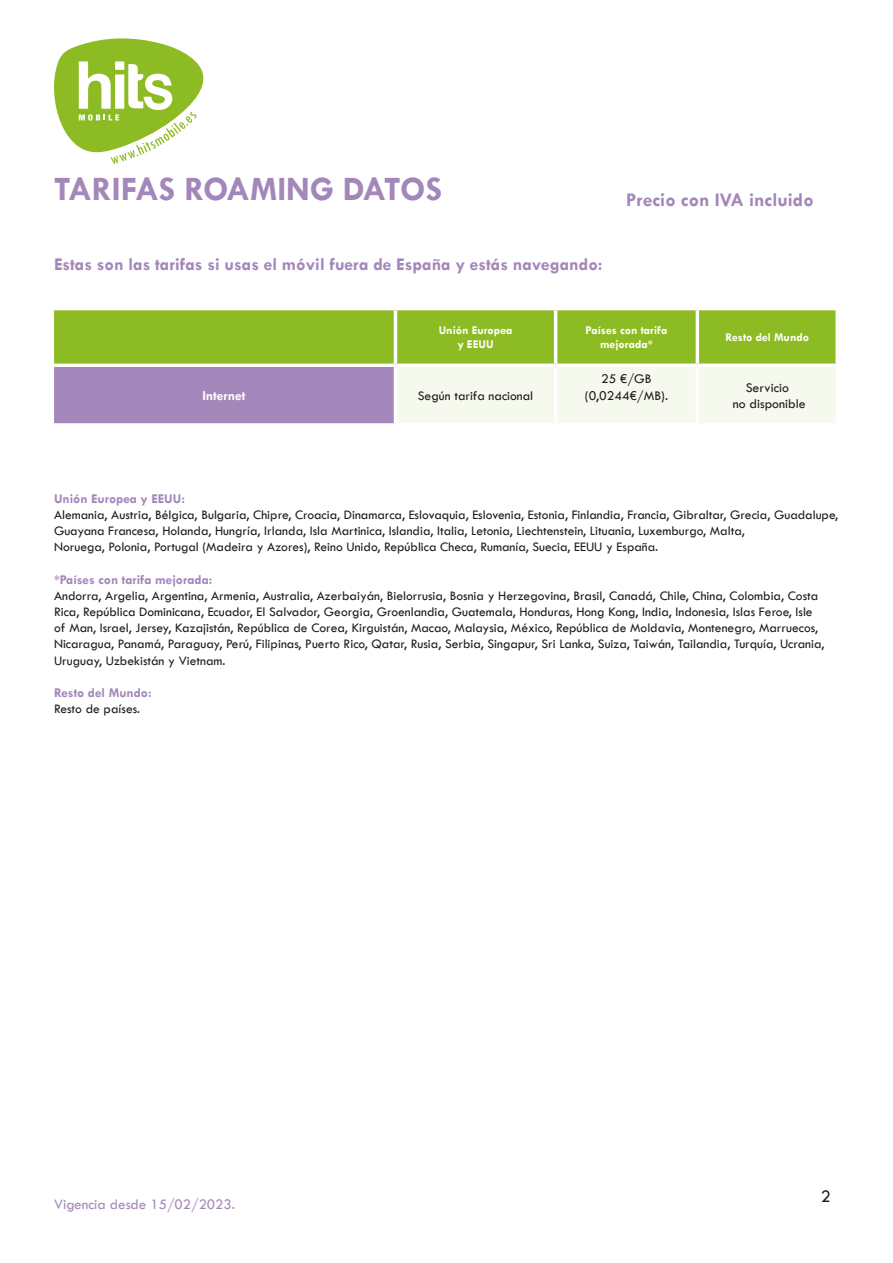
<style>
.page{position:relative;width:893px;height:1263px;background:#fff}
.page>*{position:absolute;margin:0;border:0;box-sizing:border-box;transform-origin:0 0}
.t1{font:700 34.5px "Tw Cen";color:#a387ba}
.t2{font:700 19.5px "Tw Cen";color:#a387ba}
.t3{font:700 18px "Tw Cen";color:#a387ba}
.t4{font:18px "Tw Cen";color:#1d1d1b}
.t5{font:15px "Tw Cen";color:#a387ba}
.t6{font:13.8px/16.5px "Tw Cen";color:#1d1d1b;text-align:center}
.t7{font:700 13.8px "Tw Cen";color:#fff}
.t8{font:13.5px/16.2px "Tw Cen";color:#1d1d1b}
.t9{font:700 13.5px "Tw Cen";color:#a387ba}
.t10{font:700 12px/14.4px "Tw Cen";color:#fff;text-align:center}
</style>
<div class="page">
<svg style="left:54px;top:38px;width:150px;height:126px"></svg>
<svg style="left:54px;top:310px;width:781px;height:113px;background:#b0c180"></svg>
<hr style="left:394px;top:310px;width:3px;height:54px;background:#fff">
<hr style="left:554px;top:310px;width:3px;height:54px;background:#fff">
<hr style="left:696px;top:310px;width:3px;height:54px;background:#fff">
<hr style="left:556px;top:364px;width:141px;height:3px;background:#fff">
<hr style="left:51px;top:364px;width:344px;height:3px;background:#fff">
<hr style="left:395px;top:364px;width:161px;height:3px;background:#fff">
<hr style="left:394px;top:367px;width:3px;height:56px;background:#fff">
<hr style="left:554px;top:367px;width:3px;height:56px;background:#fff">
<svg style="left:52px;top:423px;width:343px;height:1px"></svg>
<hr style="left:697px;top:364px;width:142px;height:3px;background:#fff">
<hr style="left:696px;top:367px;width:3px;height:56px;background:#fff">
<svg style="left:835px;top:310px;width:3px;height:54px"></svg>
<h1 class="t1" style="left:54px;top:169px;width:390px">TARIFAS ROAMING DATOS</h1>
<h3 class="t3" style="left:54px;top:253px;width:550px">Estas son las tarifas si usas el móvil fuera de España y estás navegando:</h3>
<h2 class="t2" style="left:626px;top:188px;width:189px">Precio con IVA incluido</h2>
<p class="t10" style="left:439px;top:323px;width:75px">Unión Europea y EEUU</p>
<p class="t10" style="left:586px;top:323px;width:83px">Países con tarifa mejorada*</p>
<p class="t10" style="left:725px;top:330px;width:85px">Resto del Mundo</p>
<p class="t7" style="left:202px;top:387px;width:45px">Internet</p>
<p class="t8" style="left:418px;top:387px;width:117px">Según tarifa nacional</p>
<p class="t6" style="left:585px;top:371px;width:85px">25 €/GB (0,0244€/MB).</p>
<p class="t6" style="left:733px;top:379px;width:75px">Servicio<br>no disponible</p>
<p class="t9" style="left:54px;top:490px;width:132px">Unión Europea y EEUU:</p>
<p class="t8" style="left:54px;top:506px;width:786px">Alemania, Austria, Bélgica, Bulgaria, Chipre, Croacia, Dinamarca, Eslovaquia, Eslovenia, Estonia, Finlandia, Francia, Gibraltar, Grecia, Guadalupe,<br>Guayana Francesa, Holanda, Hungría, Irlanda, Isla Martinica, Islandia, Italia, Letonia, Liechtenstein, Lituania, Luxemburgo, Malta,<br>Noruega, Polonia, Portugal (Madeira y Azores), Reino Unido, República Checa, Rumanía, Suecia, EEUU y España.</p>
<p class="t9" style="left:54px;top:571px;width:160px">*Países con tarifa mejorada:</p>
<p class="t8" style="left:54px;top:587px;width:772px">Andorra, Argelia, Argentina, Armenia, Australia, Azerbaiyán, Bielorrusia, Bosnia y Herzegovina, Brasil, Canadá, Chile, China, Colombia, Costa Rica, República Dominicana, Ecuador, El Salvador, Georgia, Groenlandia, Guatemala, Honduras, Hong Kong, India, Indonesia, Islas Feroe, Isle of Man, Israel, Jersey, Kazajistán, República de Corea, Kirguistán, Macao, Malaysia, México, República de Moldavia, Montenegro, Marruecos, Nicaragua, Panamá, Paraguay, Perú, Filipinas, Puerto Rico, Qatar, Rusia, Serbia, Singapur, Sri Lanka, Suiza, Taiwán, Tailandia, Turquía, Ucrania, Uruguay, Uzbekistán y Vietnam.</p>
<p class="t9" style="left:54px;top:685px;width:99px">Resto del Mundo:</p>
<p class="t8" style="left:54px;top:701px;width:88px">Resto de países.</p>
<p class="t5" style="left:54px;top:1195px;width:183px">Vigencia desde 15/02/2023.</p>
<h3 class="t4" style="left:821px;top:1186px;width:11px">2</h3>
</div>
